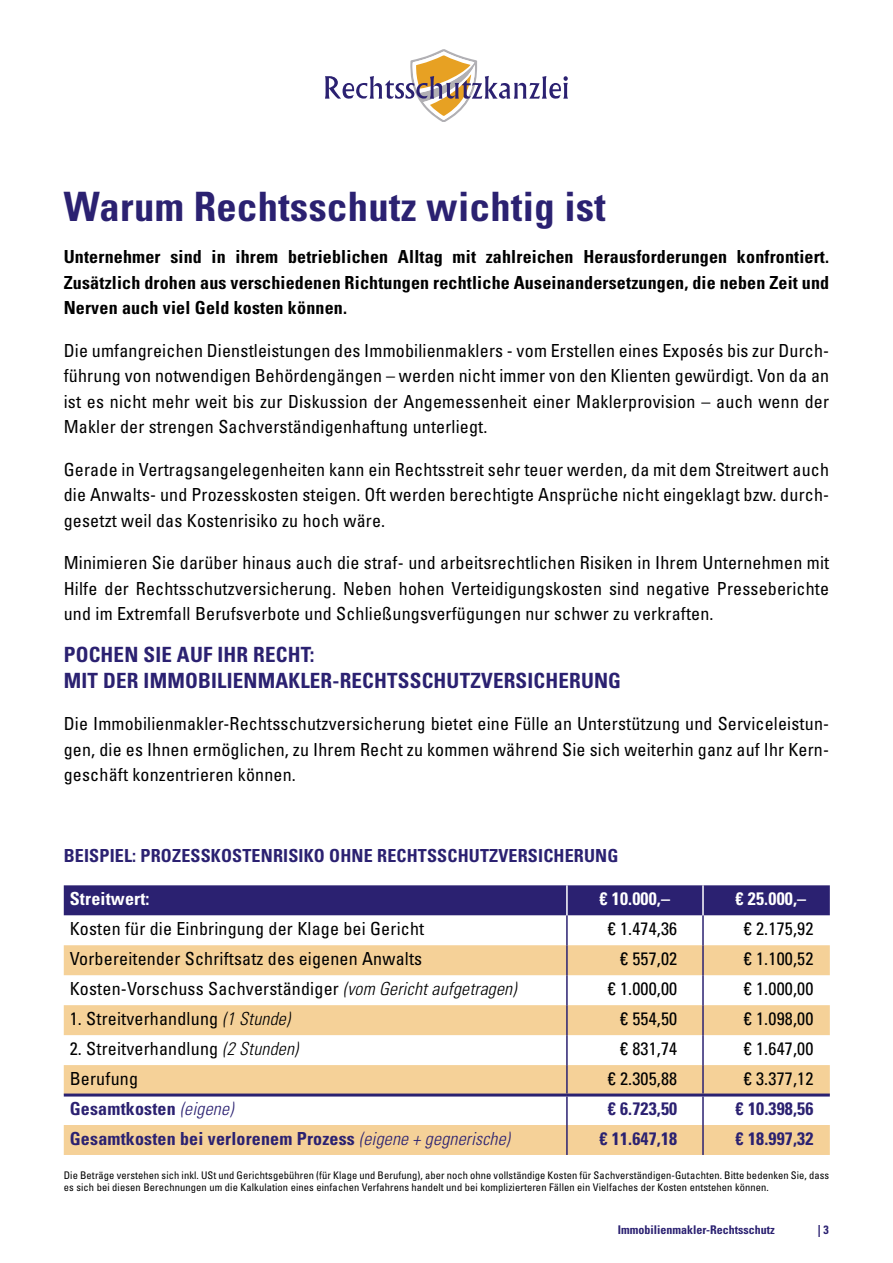
<style>
.page{position:relative;width:893px;height:1263px;background:#fff}
.page>*{position:absolute;margin:0;border:0;box-sizing:border-box;transform-origin:0 0}
.t1{font:700 condensed 40.5px "Univers LT Std";letter-spacing:.01em;color:#2b2171}
.t2{font:700 condensed 21px/25.2px "Univers LT Std";letter-spacing:.01em;color:#2b2171}
.t3{font:condensed 18px/25.5px "Univers LT Std";letter-spacing:.01em;color:#000;text-align:justify}
.t4{font:700 condensed 18px/25.5px "Univers LT Std";letter-spacing:.01em;color:#000;text-align:justify}
.t5{font:700 condensed 18px "Univers LT Std";letter-spacing:.01em;color:#2b2171}
.t6{font:700 condensed 18px "Univers LT Std";letter-spacing:.01em;color:#fff}
.t7{font:700 condensed 12px "Univers LT Std";color:#2b2171}
.t8{font:condensed 10.5px/12.6px "Univers LT Std";letter-spacing:.01em;color:#000}
.s1{font-weight:300;font-style:italic}
</style>
<div class="page">
<div style="left:64px;top:885px;width:766px;height:30px;background:#2b2171"></div>
<svg style="left:64px;top:945px;width:766px;height:210px;fill:#f5d198"></svg>
<hr style="left:566px;top:915px;width:2px;height:30px;background:#2b2171">
<hr style="left:566px;top:945px;width:2px;height:30px;background:#2b2171">
<hr style="left:566px;top:975px;width:2px;height:30px;background:#2b2171">
<hr style="left:566px;top:1005px;width:2px;height:30px;background:#2b2171">
<hr style="left:566px;top:1035px;width:2px;height:30px;background:#2b2171">
<hr style="left:566px;top:1065px;width:2px;height:28px;background:#2b2171">
<hr style="left:566px;top:1096px;width:2px;height:29px;background:#2b2171">
<hr style="left:566px;top:1125px;width:2px;height:30px;background:#2b2171">
<hr style="left:702px;top:915px;width:2px;height:30px;background:#2b2171">
<hr style="left:702px;top:945px;width:2px;height:30px;background:#2b2171">
<hr style="left:702px;top:975px;width:2px;height:30px;background:#2b2171">
<hr style="left:702px;top:1005px;width:2px;height:30px;background:#2b2171">
<hr style="left:702px;top:1035px;width:2px;height:30px;background:#2b2171">
<hr style="left:702px;top:1065px;width:2px;height:28px;background:#2b2171">
<hr style="left:702px;top:1096px;width:2px;height:29px;background:#2b2171">
<hr style="left:702px;top:1125px;width:2px;height:30px;background:#2b2171">
<hr style="left:566px;top:885px;width:2px;height:30px;background:#fff">
<hr style="left:702px;top:885px;width:2px;height:30px;background:#fff">
<hr style="left:64px;top:1093px;width:503px;height:3px;background:#2b2171">
<hr style="left:567px;top:1093px;width:136px;height:3px;background:#2b2171">
<hr style="left:703px;top:1093px;width:127px;height:3px;background:#2b2171">
<svg style="left:325px;top:49px;width:243px;height:72px"></svg>
<h1 class="t1" style="left:64px;top:181px;width:544px">Warum Rechtsschutz wichtig ist</h1>
<p class="t4" style="left:64px;top:244px;width:767px">Unternehmer sind in ihrem betrieblichen Alltag mit zahlreichen Herausforderungen konfrontiert.<br>Zusätzlich drohen aus verschiedenen Richtungen rechtliche Auseinandersetzungen, die neben Zeit und Nerven auch viel Geld kosten können.</p>
<p class="t3" style="left:64px;top:337px;width:767px">Die umfangreichen Dienstleistungen des Immobilienmaklers - vom Erstellen eines Exposés bis zur Durch&shy;führung von notwendigen Behördengängen – werden nicht immer von den Klienten gewürdigt. Von da an ist es nicht mehr weit bis zur Diskussion der Angemessenheit einer Maklerprovision – auch wenn der Makler der strengen Sachverständigenhaftung unterliegt.</p>
<p class="t3" style="left:64px;top:456px;width:767px">Gerade in Vertragsangelegenheiten kann ein Rechtsstreit sehr teuer werden, da mit dem Streitwert auch die Anwalts- und Prozesskosten steigen. Oft werden berechtigte Ansprüche nicht eingeklagt bzw. durch&shy;gesetzt weil das Kostenrisiko zu hoch wäre.</p>
<p class="t3" style="left:64px;top:550px;width:767px">Minimieren Sie darüber hinaus auch die straf- und arbeitsrechtlichen Risiken in Ihrem Unternehmen mit Hilfe der Rechtsschutzversicherung. Neben hohen Verteidigungskosten sind negative Presseberichte und im Extremfall Berufsverbote und Schließungsverfügungen nur schwer zu verkraften.</p>
<p class="t2" style="left:64px;top:642px;width:559px">POCHEN SIE AUF IHR RECHT:<br>MIT DER IMMOBILIENMAKLER-RECHTSSCHUTZVERSICHERUNG</p>
<p class="t3" style="left:64px;top:711px;width:767px">Die Immobilienmakler-Rechtsschutzversicherung bietet eine Fülle an Unterstützung und Serviceleistun&shy;gen, die es Ihnen ermöglichen, zu Ihrem Recht zu kommen während Sie sich weiterhin ganz auf Ihr Kern&shy;geschäft konzentrieren können.</p>
<p class="t5" style="left:64px;top:845px;width:556px">BEISPIEL: PROZESSKOSTENRISIKO OHNE RECHTSSCHUTZVERSICHERUNG</p>
<p class="t6" style="left:70px;top:887px;width:81px">Streitwert:</p>
<p class="t6" style="left:600px;top:887px;width:72px">€ 10.000,–</p>
<p class="t6" style="left:736px;top:887px;width:72px">€ 25.000,–</p>
<p class="t3" style="left:70px;top:915px;width:356px">Kosten für die Einbringung der Klage bei Gericht</p>
<p class="t3" style="left:608px;top:915px;width:71px">€ 1.474,36</p>
<p class="t3" style="left:744px;top:915px;width:71px">€ 2.175,92</p>
<p class="t3" style="left:70px;top:945px;width:354px">Vorbereitender Schriftsatz des eigenen Anwalts</p>
<p class="t3" style="left:620px;top:945px;width:59px">€ 557,02</p>
<p class="t3" style="left:744px;top:945px;width:71px">€ 1.100,52</p>
<p class="t3" style="left:70px;top:975px;width:448px">Kosten-Vorschuss Sachverständiger <span class="s1">(vom Gericht aufgetragen)</span></p>
<p class="t3" style="left:608px;top:975px;width:71px">€ 1.000,00</p>
<p class="t3" style="left:744px;top:975px;width:71px">€ 1.000,00</p>
<p class="t3" style="left:70px;top:1005px;width:222px">1. Streitverhandlung <span class="s1">(1 Stunde)</span></p>
<p class="t3" style="left:620px;top:1005px;width:59px">€ 554,50</p>
<p class="t3" style="left:744px;top:1005px;width:71px">€ 1.098,00</p>
<p class="t3" style="left:70px;top:1035px;width:230px">2. Streitverhandlung <span class="s1">(2 Stunden)</span></p>
<p class="t3" style="left:620px;top:1035px;width:59px">€ 831,74</p>
<p class="t3" style="left:744px;top:1035px;width:71px">€ 1.647,00</p>
<p class="t3" style="left:70px;top:1065px;width:70px">Berufung</p>
<p class="t3" style="left:608px;top:1065px;width:71px">€ 2.305,88</p>
<p class="t3" style="left:744px;top:1065px;width:71px">€ 3.377,12</p>
<p class="t5" style="left:70px;top:1097px;width:165px">Gesamtkosten <span class="s1">(eigene)</span></p>
<p class="t5" style="left:608px;top:1097px;width:71px">€ 6.723,50</p>
<p class="t5" style="left:736px;top:1097px;width:79px">€ 10.398,56</p>
<p class="t5" style="left:70px;top:1127px;width:442px">Gesamtkosten bei verlorenem Prozess <span class="s1">(eigene + gegnerische)</span></p>
<p class="t5" style="left:600px;top:1127px;width:79px">€ 11.647,18</p>
<p class="t5" style="left:736px;top:1127px;width:79px">€ 18.997,32</p>
<p class="t8" style="left:64px;top:1168px;width:767px">Die Beträge verstehen sich inkl. USt und Gerichtsgebühren (für Klage und Berufung), aber noch ohne vollständige Kosten für Sachverständigen-Gutachten. Bitte bedenken Sie, dass es sich bei diesen Berechnungen um die Kalkulation eines einfachen Verfahrens handelt und bei komplizierteren Fällen ein Vielfaches der Kosten entstehen können.</p>
<p class="t7" style="left:618px;top:1222px;width:158px">Immobilienmakler-Rechtsschutz</p>
<p class="t7" style="left:818px;top:1222px;width:12px">| 3</p>
</div>
